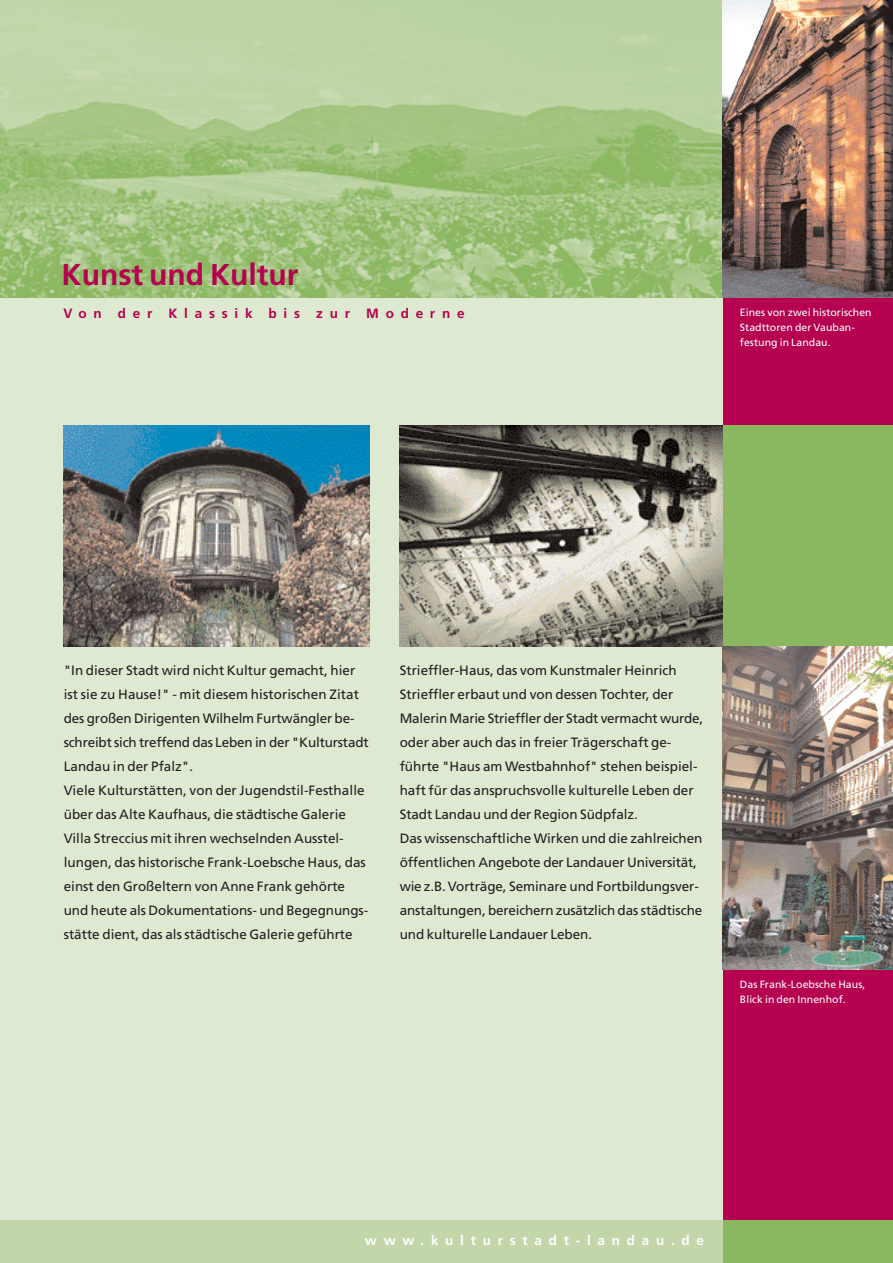
<style>
.page{position:relative;width:893px;height:1263px;background:#fff}
.page>*{position:absolute;margin:0;border:0;box-sizing:border-box;transform-origin:0 0}
.t1{font:700 30px "Frutiger";color:#b5014f}
.t2{font:13.5px/24px "Frutiger";color:#231f20}
.t3{font:700 13.5px "Frutiger";letter-spacing:.5em;color:#b5014f}
.t4{font:700 13.5px "Frutiger";letter-spacing:.5em;color:#fff}
.t5{font:10.5px/15px "Frutiger";letter-spacing:.005em;color:#fff}
</style>
<div class="page">
<div style="left:723px;top:0;width:170px;height:1263px;background:#b5014f"></div>
<div style="left:0;top:298px;width:723px;height:965px;background:#dee9d1"></div>
<img style="left:0;top:0;width:723px;height:298px">
<div style="left:0;top:1220px;width:723px;height:43px;background:#c2d6aa"></div>
<div style="left:723px;top:1220px;width:170px;height:43px;background:#8bb761"></div>
<div style="left:723px;top:425px;width:170px;height:221px;background:#8bb761"></div>
<img style="left:723px;top:646px;width:170px;height:323px">
<img style="left:723px;top:0;width:170px;height:298px">
<img style="left:400px;top:425px;width:323px;height:221px">
<img style="left:64px;top:425px;width:306px;height:221px">
<h1 class="t1" style="left:62px;top:262px;width:238px">Kunst und Kultur</h1>
<p class="t3" style="left:63px;top:307px;width:403px">Von der Klassik bis zur Moderne</p>
<p class="t5" style="left:740px;top:306px;width:133px">Eines von zwei historischen<br>Stadttoren der Vauban&shy;festung in Landau.</p>
<p class="t2" style="left:64px;top:660px;width:306px">"In dieser Stadt wird nicht Kultur gemacht, hier ist sie zu Hause!" - mit diesem historischen Zitat des großen Dirigenten Wilhelm Furtwängler be&shy;schreibt sich treffend das Leben in der "Kulturstadt Landau in der Pfalz".<br>Viele Kulturstätten, von der Jugendstil-Festhalle über das Alte Kaufhaus, die städtische Galerie Villa Streccius mit ihren wechselnden Ausstel&shy;lungen, das historische Frank-Loebsche Haus, das einst den Großeltern von Anne Frank gehörte und heute als Dokumentations- und Begegnungs&shy;stätte dient, das als städtische Galerie geführte</p>
<p class="t2" style="left:400px;top:660px;width:305px">Strieffler-Haus, das vom Kunstmaler Heinrich Strieffler erbaut und von dessen Tochter, der Malerin Marie Strieffler der Stadt vermacht wurde, oder aber auch das in freier Trägerschaft ge&shy;führte "Haus am Westbahnhof" stehen beispiel&shy;haft für das anspruchsvolle kulturelle Leben der Stadt Landau und der Region Südpfalz.<br>Das wissenschaftliche Wirken und die zahlreichen öffentlichen Angebote der Landauer Universität, wie z.B. Vorträge, Seminare und Fortbildungsver&shy;anstaltungen, bereichern zusätzlich das städtische und kulturelle Landauer Leben.</p>
<p class="t5" style="left:740px;top:978px;width:127px">Das Frank-Loebsche Haus,<br>Blick in den Innenhof.</p>
<p class="t4" style="left:365px;top:1235px;width:341px">www.kulturstadt-landau.de</p>
</div>
